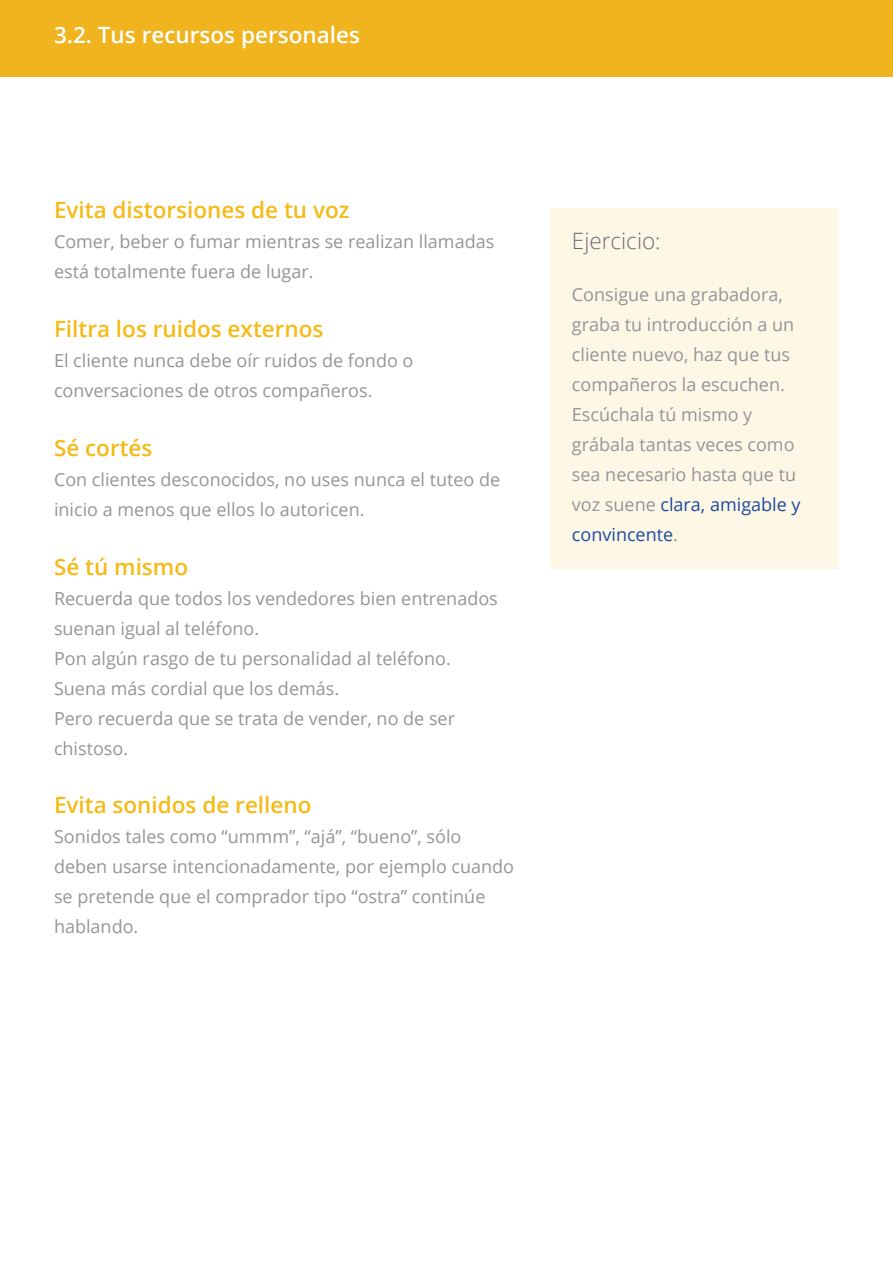
<style>
.page{position:relative;width:893px;height:1263px;background:#fff}
.page>*{position:absolute;margin:0;border:0;box-sizing:border-box;transform-origin:0 0}
.t1{font:600 22.5px "Open Sans";color:#f6ba17}
.t2{font:600 22.5px "Open Sans";color:#fff}
.t3{font:300 22.5px "Open Sans";color:#6c6d70}
.t4{font:18px/30px "Open Sans";color:#939598}
.s1{color:#1e4a9e}
</style>
<div class="page">
<div style="left:0;top:0;width:893px;height:77px;background:#efb41e"></div>
<div style="left:551px;top:208px;width:288px;height:361px;background:#fdf7e6"></div>
<p class="t2" style="left:54px;top:19px;width:307px">3.2. Tus recursos personales</p>
<p class="t1" style="left:54px;top:195px;width:297px">Evita distorsiones de tu voz</p>
<p class="t4" style="left:54px;top:226px;width:442px">Comer, beber o fumar mientras se realizan llamadas está totalmente fuera de lugar.</p>
<p class="t1" style="left:54px;top:313px;width:271px">Filtra los ruidos externos</p>
<p class="t4" style="left:54px;top:345px;width:361px">El cliente nunca debe oír ruidos de fondo o conversaciones de otros compañeros.</p>
<p class="t1" style="left:54px;top:432px;width:100px">Sé cortés</p>
<p class="t4" style="left:54px;top:464px;width:448px">Con clientes desconocidos, no uses nunca el tuteo de inicio a menos que ellos lo autoricen.</p>
<p class="t1" style="left:54px;top:551px;width:136px">Sé tú mismo</p>
<p class="t4" style="left:54px;top:583px;width:445px">Recuerda que todos los vendedores bien entrenados suenan igual al teléfono.<br>Pon algún rasgo de tu personalidad al teléfono.<br>Suena más cordial que los demás.<br>Pero recuerda que se trata de vender, no de ser chistoso.</p>
<p class="t1" style="left:54px;top:790px;width:259px">Evita sonidos de relleno</p>
<p class="t4" style="left:54px;top:821px;width:462px">Sonidos tales como “ummm”, “ajá”, “bueno”, sólo deben usarse intencionadamente, por ejemplo cuando se pretende que el comprador tipo “ostra” continúe hablando.</p>
<p class="t3" style="left:572px;top:226px;width:90px">Ejercicio:</p>
<p class="t4" style="left:572px;top:279px;width:230px">Consigue una grabadora, graba tu introducción a un cliente nuevo, haz que tus compañeros la escuchen.<br>Escúchala tú mismo y grábala tantas veces como sea necesario hasta que tu voz suene <span class="s1">clara, amigable y convincente</span>.</p>
</div>
